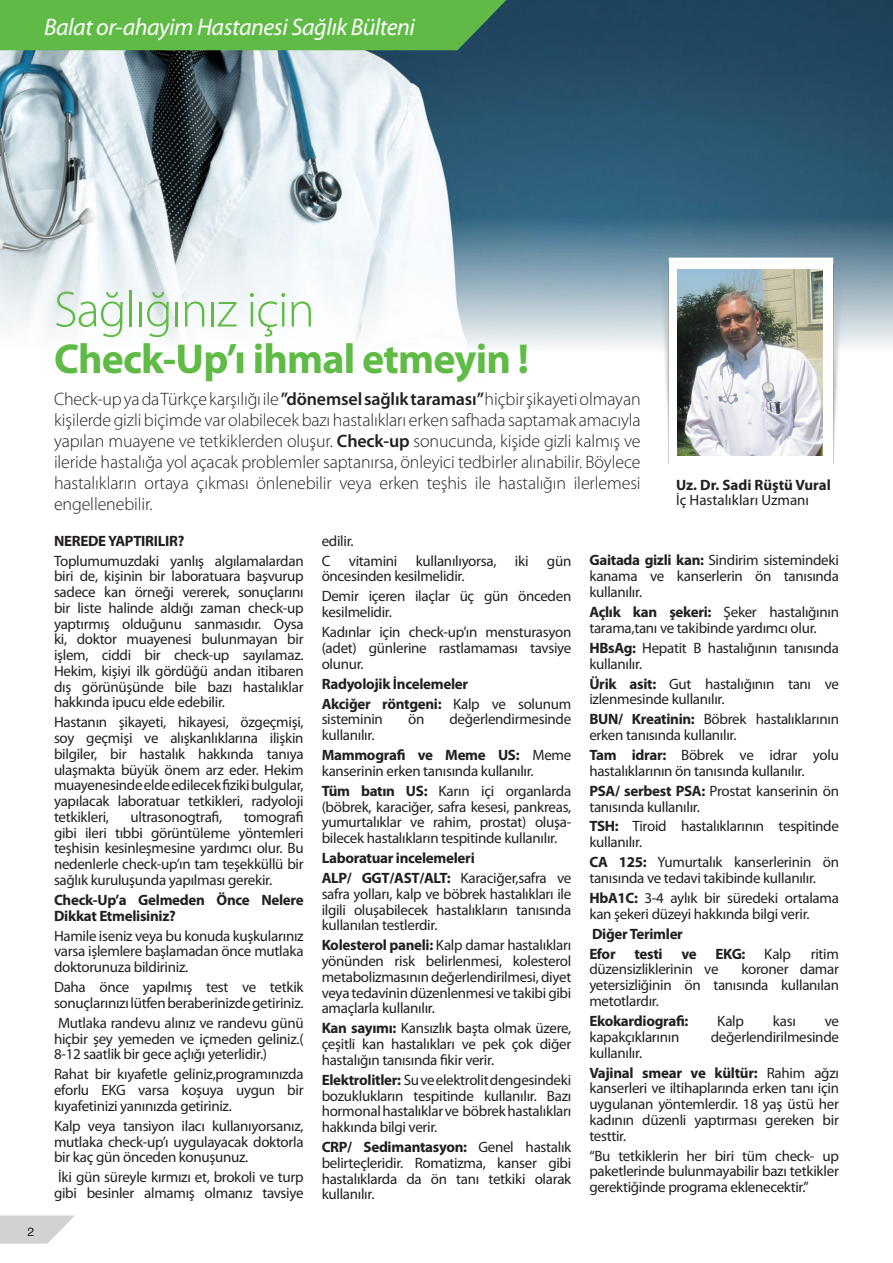
<style>
.page{position:relative;width:893px;height:1263px;background:#fff}
.page>*{position:absolute;margin:0;border:0;box-sizing:border-box;transform-origin:0 0}
.t1{font:300 51px "Myriad Pro";letter-spacing:-.02em;color:#60bb46}
.t2{font:700 42px "Myriad Pro";letter-spacing:-.02em;color:#60bb46}
.t3{font:italic 24px "Myriad Pro";letter-spacing:-.02em;color:#fff}
.t4{font:300 18px/21px "Myriad Pro";letter-spacing:-.01em;color:#231f20;text-align:justify}
.t5{font:15px/15.8px "Myriad Pro";letter-spacing:-.02em;color:#231f20;text-align:justify}
.t6{font:700 15px/20px "Myriad Pro";letter-spacing:-.02em;color:#231f20}
.t7{font:700 15px "Myriad Pro";color:#231f20}
.t8{font:15px "Myriad Pro";color:#231f20}
.t9{font:12px "Helvetica";color:#231f20}
.s1{font-weight:600}
.s2{font-weight:400}
.s3{font-weight:700}
</style>
<div class="page">
<img style="left:0;top:0;width:893px;height:347px">
<svg style="left:0;top:1215px;width:75px;height:28px"></svg>
<img style="left:648px;top:242px;width:205px;height:223px">
<img style="left:677px;top:270px;width:145px;height:186px">
<div style="left:0;top:0;width:506px;height:50px;background:#60bb46"></div>
<h3 class="t3" style="left:44px;top:12px;width:372px">Balat or-ahayim Hastanesi Sağlık Bülteni</h3>
<p class="t9" style="left:27px;top:1223px;width:8px">2</p>
<h1 class="t1" style="left:54px;top:279px;width:262px">Sağlığınız için</h1>
<h2 class="t2" style="left:54px;top:331px;width:476px">Check-Up’ı ihmal etmeyin !</h2>
<p class="t4" style="left:54px;top:388px;width:588px">Check-up ya da Türkçe karşılığı ile <span class="s1">”dönemsel sağlık taraması”</span> hiçbir şikayeti olmayan kişilerde gizli biçimde var olabilecek bazı hastalıkları erken safhada saptamak amacıyla yapılan muayene ve tetkiklerden oluşur. <span class="s1">Check-up</span> sonucunda, kişide gizli kalmış ve ileride hastalığa yol açacak problemler saptanırsa, önleyici tedbirler alınabilir. Böylece hastalıkların ortaya çıkması önlenebilir veya erken teşhis ile hastalığın ilerlemesi engellenebilir.</p>
<p class="t7" style="left:676px;top:476px;width:156px">Uz. Dr. Sadi Rüştü Vural</p>
<p class="t8" style="left:676px;top:491px;width:135px">İç Hastalıkları Uzmanı</p>
<p class="t6" style="left:54px;top:530px;width:132px">NEREDE YAPTIRILIR?</p>
<p class="t5" style="left:54px;top:552px;width:251px">Toplumumuzdaki yanlış algılamalardan biri de, kişinin bir laboratuara başvurup sadece kan örneği vererek, sonuçlarını bir liste halinde aldığı zaman check-up yaptırmış olduğunu sanmasıdır. Oysa ki, doktor muayenesi bulunmayan bir işlem, ciddi bir check-up sayılamaz.<br>Hekim, kişiyi ilk gördüğü andan itibaren dış görünüşünde bile bazı hastalıklar hakkında ipucu elde edebilir.</p>
<p class="t5" style="left:54px;top:714px;width:251px">Hastanın şikayeti, hikayesi, özgeçmişi, soy geçmişi ve alışkanlıklarına ilişkin bilgiler, bir hastalık hakkında tanıya ulaşmakta büyük önem arz eder. Hekim muayenesinde elde edilecek fiziki bulgular, yapılacak laboratuar tetkikleri, radyoloji tetkikleri,</p>
<p class="t5" style="left:54px;top:809px;width:251px;text-indent:190px">tomografi gibi ileri tıbbi görüntüleme yöntemleri teşhisin kesinleşmesine yardımcı olur. Bu nedenlerle check-up’ın tam teşekküllü bir sağlık kuruluşunda yapılması gerekir.</p>
<p class="t6" style="left:54px;top:891px;width:251px;line-height:15.8px">Check-Up’a Gelmeden Önce Nelere<br>Dikkat Etmelisiniz?</p>
<p class="t5" style="left:54px;top:927px;width:251px">Hamile iseniz veya bu konuda kuşkularınız varsa işlemlere başlamadan önce mutlaka doktorunuza bildiriniz.</p>
<p class="t5" style="left:54px;top:979px;width:251px">Daha önce yapılmış test ve tetkik sonuçlarınızı lütfen beraberinizde getiriniz.</p>
<p class="t5" style="left:54px;top:1015px;width:251px">Mutlaka randevu alınız ve randevu günü hiçbir şey yemeden ve içmeden geliniz.( 8-12 saatlik bir gece açlığı yeterlidir.)</p>
<p class="t5" style="left:54px;top:1066px;width:251px">Rahat bir kıyafetle geliniz,programınızda eforlu EKG varsa koşuya uygun bir kıyafetinizi yanınızda getiriniz.</p>
<p class="t5" style="left:54px;top:1118px;width:251px">Kalp veya tansiyon ilacı kullanıyorsanız, mutlaka check-up’ı uygulayacak doktorla bir kaç gün önceden konuşunuz.</p>
<p class="t5" style="left:54px;top:1169px;width:251px">İki gün süreyle kırmızı et, brokoli ve turp gibi besinler almamış olmanız tavsiye</p>
<p class="t5" style="left:131px;top:809px;width:93px">ultrasonogtrafi,</p>
<p class="t5" style="left:322px;top:530px;width:251px;line-height:20px">edilir.<br>C vitamini kullanılıyorsa, iki gün</p>
<p class="t5" style="left:322px;top:566px;width:251px;line-height:20px">öncesinden kesilmelidir.<br>Demir içeren ilaçlar üç gün önceden</p>
<p class="t5" style="left:322px;top:602px;width:251px;line-height:20px">kesilmelidir.<br>Kadınlar için check-up’ın mensturasyon</p>
<p class="t5" style="left:322px;top:640px;width:251px">(adet) günlerine rastlamaması tavsiye olunur.</p>
<p class="t6" style="left:322px;top:673px;width:251px">Radyolojik İncelemeler<br>Akciğer röntgeni: <span class="s2">Kalp ve solunum</span></p>
<p class="t5" style="left:322px;top:711px;width:63px">sisteminin</p>
<p class="t5" style="left:408px;top:711px;width:18px">ön</p>
<p class="t5" style="left:449px;top:711px;width:123px">değerlendirmesinde</p>
<p class="t6" style="left:322px;top:724px;width:251px"><span class="s2">kullanılır.<br></span>Mammografi ve Meme US: <span class="s2">Meme</span></p>
<p class="t5" style="left:322px;top:761px;width:251px;line-height:20px">kanserinin erken tanısında kullanılır.<br><span class="s3">Tüm batın US:</span> Karın içi organlarda</p>
<p class="t5" style="left:322px;top:798px;width:251px">(böbrek, karaciğer, safra kesesi, pankreas, yumurtalıklar ve rahim, prostat) oluşa&shy;bilecek hastalıkların tespitinde kullanılır.</p>
<p class="t6" style="left:322px;top:847px;width:251px">Laboratuar incelemeleri<br>ALP/ GGT/AST/ALT: <span class="s2">Karaciğer,safra ve</span></p>
<p class="t5" style="left:322px;top:886px;width:251px">safra yolları, kalp ve böbrek hastalıkları ile ilgili oluşabilecek hastalıkların tanısında kullanılan testlerdir.</p>
<p class="t5" style="left:322px;top:937px;width:251px"><span class="s3">Kolesterol paneli:</span> Kalp damar hastalıkları yönünden risk belirlenmesi, kolesterol metabolizmasının değerlendirilmesi, diyet veya tedavinin düzenlenmesi ve takibi gibi amaçlarla kullanılır.</p>
<p class="t5" style="left:322px;top:1020px;width:251px"><span class="s3">Kan sayımı:</span> Kansızlık başta olmak üzere, çeşitli kan hastalıkları ve pek çok diğer hastalığın tanısında fikir verir.</p>
<p class="t5" style="left:322px;top:1072px;width:251px"><span class="s3">Elektrolitler:</span> Su ve elektrolit dengesindeki bozuklukların tespitinde kullanılır. Bazı hormonal hastalıklar ve böbrek hastalıkları hakkında bilgi verir.</p>
<p class="t5" style="left:322px;top:1139px;width:251px"><span class="s3">CRP/ Sedimantasyon:</span> Genel hastalık belirteçleridir. Romatizma, kanser gibi hastalıklarda da ön tanı tetkiki olarak kullanılır.</p>
<p class="t5" style="left:589px;top:552px;width:251px"><span class="s3">Gaitada gizli kan:</span> Sindirim sistemindeki kanama ve kanserlerin ön tanısında kullanılır.</p>
<p class="t5" style="left:589px;top:604px;width:251px"><span class="s3">Açlık kan şekeri:</span> Şeker hastalığının tarama,tanı ve takibinde yardımcı olur.</p>
<p class="t5" style="left:589px;top:640px;width:251px"><span class="s3">HBsAg:</span> Hepatit B hastalığının tanısında kullanılır.</p>
<p class="t5" style="left:589px;top:675px;width:251px"><span class="s3">Ürik asit:</span> Gut hastalığının tanı ve izlenmesinde kullanılır.</p>
<p class="t5" style="left:589px;top:711px;width:251px"><span class="s3">BUN/ Kreatinin:</span> Böbrek hastalıklarının erken tanısında kullanılır.</p>
<p class="t5" style="left:589px;top:747px;width:251px"><span class="s3">Tam idrar:</span> Böbrek ve idrar yolu hastalıklarının ön tanısında kullanılır.</p>
<p class="t5" style="left:589px;top:783px;width:251px"><span class="s3">PSA/ serbest PSA:</span> Prostat kanserinin ön tanısında kullanılır.</p>
<p class="t5" style="left:589px;top:818px;width:251px"><span class="s3">TSH:</span> Tiroid hastalıklarının tespitinde kullanılır.</p>
<p class="t5" style="left:589px;top:854px;width:251px"><span class="s3">CA 125:</span> Yumurtalık kanserlerinin ön tanısında ve tedavi takibinde kullanılır.</p>
<p class="t5" style="left:589px;top:890px;width:251px"><span class="s3">HbA1C:</span> 3-4 aylık bir süredeki ortalama kan şekeri düzeyi hakkında bilgi verir.</p>
<p class="t6" style="left:589px;top:923px;width:95px">Diğer Terimler<br>Efor</p>
<p class="t6" style="left:634px;top:943px;width:113px">testi ve EKG:</p>
<p class="t5" style="left:764px;top:945px;width:28px">Kalp</p>
<p class="t5" style="left:811px;top:945px;width:30px">ritim</p>
<p class="t5" style="left:589px;top:961px;width:131px">düzensizliklerinin ve</p>
<p class="t5" style="left:589px;top:961px;width:251px;text-indent:152px">koroner damar yetersizliğinin ön tanısında kullanılan metotlardır.</p>
<p class="t6" style="left:589px;top:1010px;width:101px">Ekokardiografi:</p>
<p class="t5" style="left:717px;top:1013px;width:28px">Kalp</p>
<p class="t5" style="left:773px;top:1013px;width:25px">kası</p>
<p class="t5" style="left:825px;top:1013px;width:16px">ve</p>
<p class="t5" style="left:589px;top:1028px;width:92px">kapakçıklarının</p>
<p class="t5" style="left:711px;top:1028px;width:130px">değerlendirilmesinde</p>
<p class="t6" style="left:589px;top:1042px;width:251px"><span class="s2">kullanılır.<br></span>Vajinal smear ve kültür: <span class="s2">Rahim ağzı</span></p>
<p class="t5" style="left:589px;top:1080px;width:251px">kanserleri ve iltihaplarında erken tanı için uygulanan yöntemlerdir. 18 yaş üstü her kadının düzenli yaptırması gereken bir testtir.</p>
<p class="t5" style="left:589px;top:1147px;width:251px">“Bu tetkiklerin her biri tüm check- up paketlerinde bulunmayabilir bazı tetkikler gerektiğinde programa eklenecektir.”</p>
</div>
